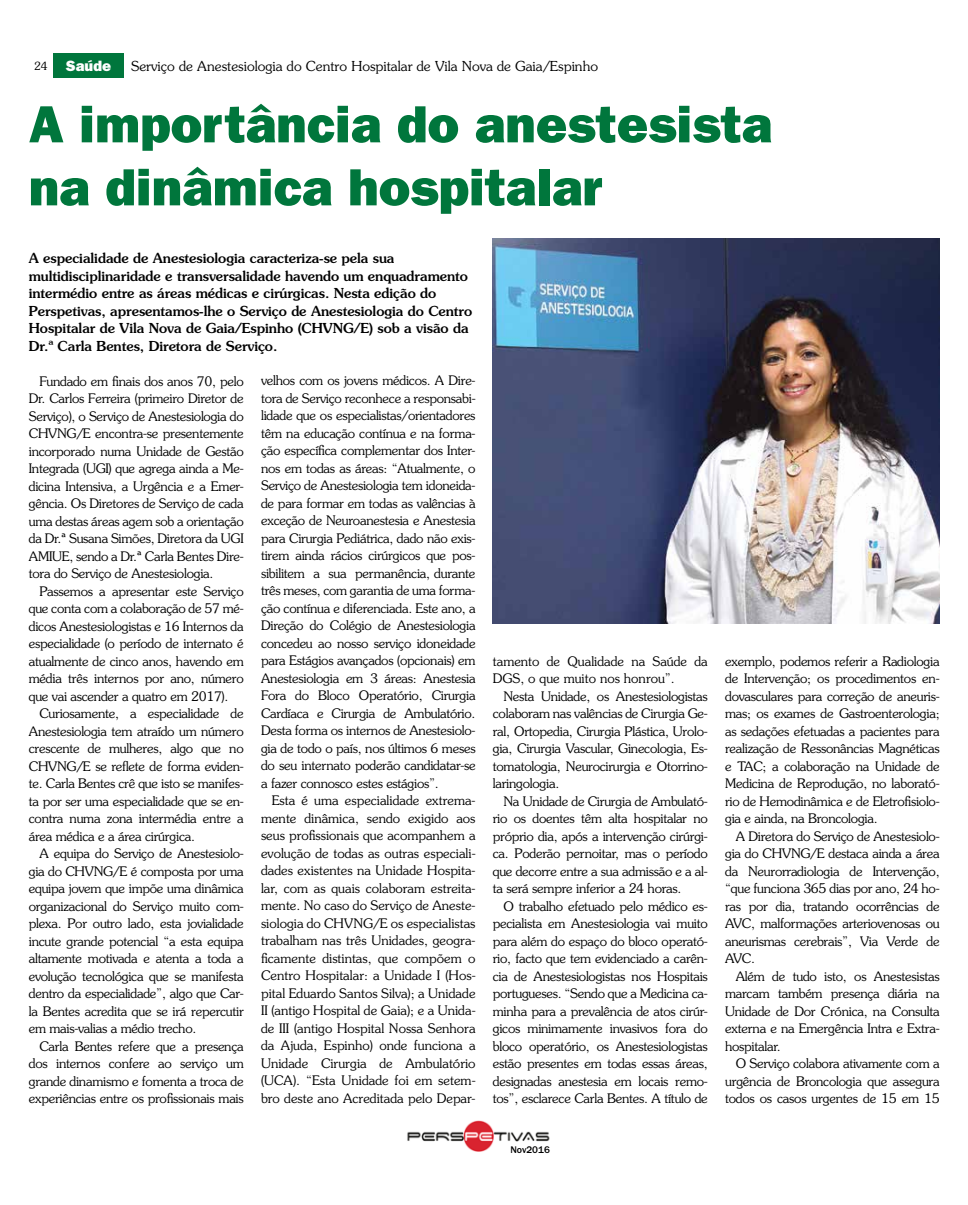
<style>
.page{position:relative;width:968px;height:1205px;background:#fff}
.page>*{position:absolute;margin:0;border:0;box-sizing:border-box;transform-origin:0 0}
.t1{font:52.5px/63px "ITC Franklin Gothic Std Hvy";color:#00763c}
.t2{font:15px "ITC Franklin Gothic Std Hvy";color:#fff}
.t3{font:500 13.75px/17.5px "Souvenir Std";color:#000}
.t4{font:300 13.75px "Souvenir Std";color:#000}
.t5{font:300 13.12px/17.5px "Souvenir Std";letter-spacing:-.02em;color:#000;text-align:justify}
.t6{font:300 13.12px/17.5px "Souvenir Std";color:#000}
.t7{font:500 10px "ITC Franklin Gothic Std";color:#000}
.s1{font-family:"Souvenir Std";font-weight:300;font-size:11.25px;color:#000}
</style>
<div class="page">
<div style="left:53px;top:53px;width:71px;height:25px;background:#00763c"></div>
<img style="left:407px;top:1121px;width:143px;height:31px">
<img style="left:493px;top:238px;width:446px;height:386px">
<p class="t2" style="left:34px;top:56px;width:79px"><span class="s1">24</span> Saúde</p>
<p class="t4" style="left:131px;top:58px;width:468px">Serviço de Anestesiologia do Centro Hospitalar de Vila Nova de Gaia/Espinho</p>
<h1 class="t1" style="left:29px;top:92px;width:744px">A importância do anestesista na dinâmica hospitalar</h1>
<p class="t3" style="left:29px;top:249px;width:445px">A especialidade de Anestesiologia caracteriza-se pela sua multidisciplinaridade e transversalidade havendo um enquadramento intermédio entre as áreas médicas e cirúrgicas. Nesta edição do Perspetivas, apresentamos-lhe o Serviço de Anestesiologia do Centro Hospitalar de Vila Nova de Gaia/Espinho (CHVNG/E) sob a visão da Dr.ª Carla Bentes, Diretora de Serviço.</p>
<p class="t5" style="left:29px;top:372px;width:216px;text-indent:11px">Fundado em finais dos anos 70, pelo Dr. Carlos Ferreira (primeiro Diretor de Serviço), o Serviço de Anestesiologia do CHVNG/E encontra-se presentemente incorporado numa Unidade de Gestão Integrada (UGI) que agrega ainda a Me&shy;dicina Intensiva, a Urgência e a Emer&shy;gência. Os Diretores de Serviço de cada uma destas áreas agem sob a orientação da Dr.ª Susana Simões, Diretora da UGI AMIUE, sendo a Dr.ª Carla Bentes Dire&shy;tora do Serviço de Anestesiologia.</p>
<p class="t5" style="left:29px;top:582px;width:216px;text-indent:11px">Passemos a apresentar este Serviço que conta com a colaboração de 57 mé&shy;dicos Anestesiologistas e 16 Internos da especialidade (o período de internato é atualmente de cinco anos, havendo em média três internos por ano, número que vai ascender a quatro em 2017).</p>
<p class="t5" style="left:29px;top:705px;width:216px;text-indent:11px">Curiosamente, a especialidade de Anestesiologia tem atraído um número crescente de mulheres, algo que no CHVNG/E se reflete de forma eviden&shy;te. Carla Bentes crê que isto se manifes&shy;ta por ser uma especialidade que se en&shy;contra numa zona intermédia entre a área médica e a área cirúrgica.</p>
<p class="t5" style="left:29px;top:845px;width:216px;text-indent:11px">A equipa do Serviço de Anestesiolo&shy;gia do CHVNG/E é composta por uma equipa jovem que impõe uma dinâmica organizacional do Serviço muito com&shy;plexa. Por outro lado, esta jovialidade incute grande potencial “a esta equipa altamente motivada e atenta a toda a evolução tecnológica que se manifesta dentro da especialidade”, algo que Car&shy;la Bentes acredita que se irá repercutir em mais-valias a médio trecho.</p>
<p class="t5" style="left:29px;top:1037px;width:216px;text-indent:11px">Carla Bentes refere que a presença dos internos confere ao serviço um grande dinamismo e fomenta a troca de experiências entre os profissionais mais</p>
<p class="t5" style="left:261px;top:372px;width:216px">velhos com os jovens médicos. A Dire&shy;tora de Serviço reconhece a responsabi&shy;lidade que os especialistas/orientadores têm na educação contínua e na forma&shy;ção específica complementar dos Inter&shy;nos em todas as áreas: “Atualmente, o Serviço de Anestesiologia tem idoneida&shy;de para formar em todas as valências à exceção de Neuroanestesia e Anestesia para Cirurgia Pediátrica, dado não exis&shy;tirem ainda rácios cirúrgicos que pos&shy;sibilitem a sua permanência, durante três meses, com garantia de uma forma&shy;ção contínua e diferenciada. Este ano, a Direção do Colégio de Anestesiologia concedeu ao nosso serviço idoneidade para Estágios avançados (opcionais) em Anestesiologia em 3 áreas: Anestesia Fora do Bloco Operatório, Cirurgia Cardíaca e Cirurgia de Ambulatório.<br>Desta forma os internos de Anestesiolo&shy;gia de todo o país, nos últimos 6 meses do seu internato poderão candidatar-se a fazer connosco estes estágios”.</p>
<p class="t5" style="left:261px;top:792px;width:216px;text-indent:11px">Esta é uma especialidade extrema&shy;mente dinâmica, sendo exigido aos seus profissionais que acompanhem a evolução de todas as outras especiali&shy;dades existentes na Unidade Hospita&shy;lar, com as quais colaboram estreita&shy;mente. No caso do Serviço de Aneste&shy;siologia do CHVNG/E os especialistas trabalham nas três Unidades, geogra&shy;ficamente distintas, que compõem o Centro Hospitalar: a Unidade I (Hos&shy;pital Eduardo Santos Silva); a Unidade II (antigo Hospital de Gaia); e a Unida&shy;de III (antigo Hospital Nossa Senhora da Ajuda, Espinho) onde funciona a Unidade Cirurgia de Ambulatório (UCA). “Esta Unidade foi em setem&shy;bro deste ano Acreditada pelo Depar-</p>
<p class="t6" style="left:493px;top:652px;width:216px">tamento de Qualidade na Saúde da<br>DGS, o que muito nos honrou”.</p>
<p class="t5" style="left:493px;top:687px;width:216px;text-indent:11px">Nesta Unidade, os Anestesiologistas colaboram nas valências de Cirurgia Ge&shy;ral, Ortopedia, Cirurgia Plástica, Urolo&shy;gia, Cirurgia Vascular, Ginecologia, Es&shy;tomatologia, Neurocirurgia e Otorrino&shy;laringologia.</p>
<p class="t5" style="left:493px;top:792px;width:216px;text-indent:11px">Na Unidade de Cirurgia de Ambulató&shy;rio os doentes têm alta hospitalar no próprio dia, após a intervenção cirúrgi&shy;ca. Poderão pernoitar, mas o período que decorre entre a sua admissão e a al&shy;ta será sempre inferior a 24 horas.</p>
<p class="t5" style="left:493px;top:897px;width:216px;text-indent:11px">O trabalho efetuado pelo médico es&shy;pecialista em Anestesiologia vai muito para além do espaço do bloco operató&shy;rio, facto que tem evidenciado a carên&shy;cia de Anestesiologistas nos Hospitais portugueses. “Sendo que a Medicina ca&shy;minha para a prevalência de atos cirúr&shy;gicos minimamente invasivos fora do bloco operatório, os Anestesiologistas estão presentes em todas essas áreas, designadas anestesia em locais remo&shy;tos”, esclarece Carla Bentes. A título de</p>
<p class="t7" style="left:510px;top:1144px;width:41px">Nov2016</p>
<p class="t5" style="left:725px;top:652px;width:216px">exemplo, podemos referir a Radiologia de Intervenção; os procedimentos en&shy;dovasculares para correção de aneuris&shy;mas; os exames de Gastroenterologia; as sedações efetuadas a pacientes para realização de Ressonâncias Magnéticas e TAC; a colaboração na Unidade de Medicina de Reprodução, no laborató&shy;rio de Hemodinâmica e de Eletrofisiolo&shy;gia e ainda, na Broncologia.</p>
<p class="t5" style="left:725px;top:827px;width:216px;text-indent:11px">A Diretora do Serviço de Anestesiolo&shy;gia do CHVNG/E destaca ainda a área da Neurorradiologia de Intervenção, “que funciona 365 dias por ano, 24 ho&shy;ras por dia, tratando ocorrências de AVC, malformações arteriovenosas ou aneurismas cerebrais”, Via Verde de AVC.</p>
<p class="t5" style="left:725px;top:967px;width:216px;text-indent:11px">Além de tudo isto, os Anestesistas marcam também presença diária na Unidade de Dor Crónica, na Consulta externa e na Emergência Intra e Extra&shy;hospitalar.</p>
<p class="t5" style="left:725px;top:1054px;width:216px;text-indent:11px">O Serviço colabora ativamente com a urgência de Broncologia que assegura todos os casos urgentes de 15 em 15</p>
</div>
